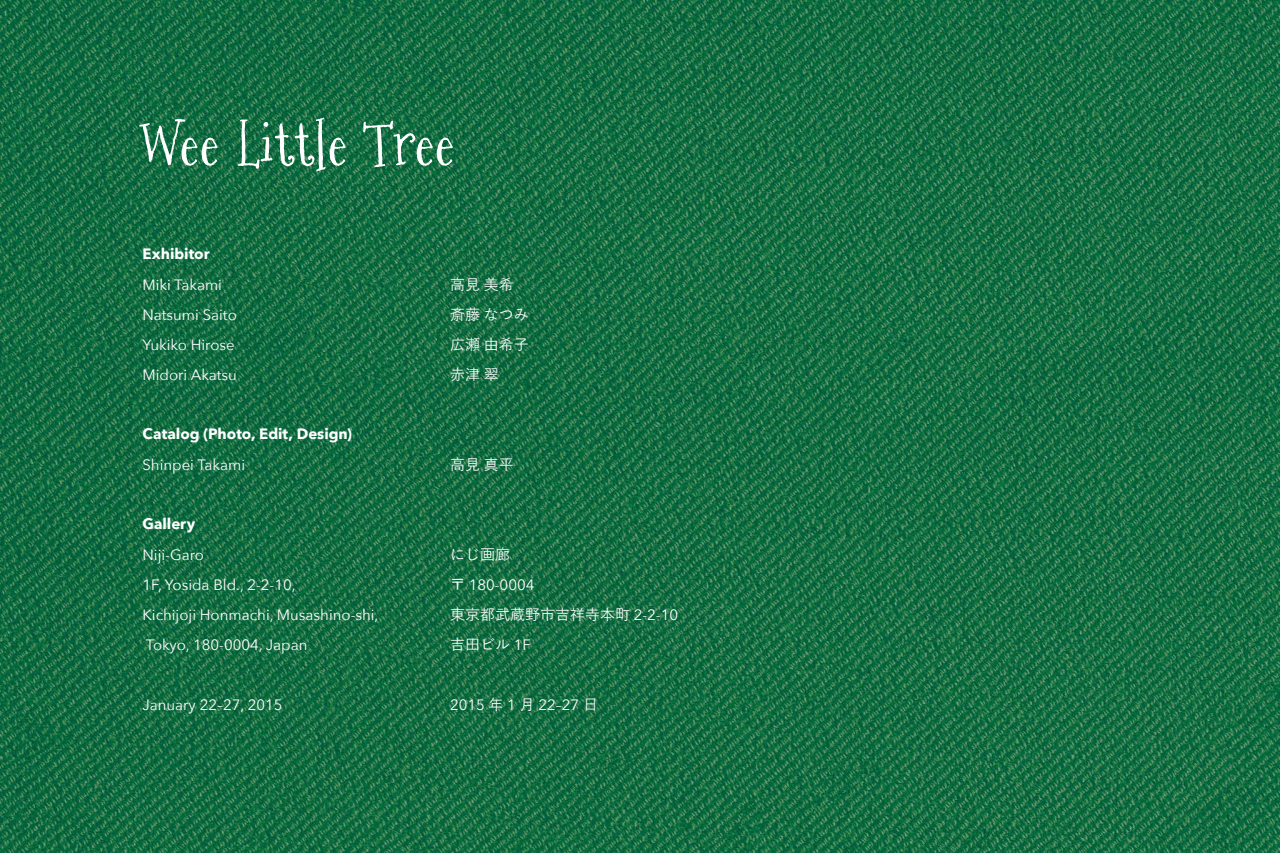
<style>
.page{position:relative;width:1280px;height:853px;background:#fff}
.page>*{position:absolute;margin:0;border:0;box-sizing:border-box;transform-origin:0 0}
.t1{font:60px "Mountainsof Christmas";color:#fff}
.t2{font:15px/30px "Avenir Next";color:#fff}
.t3{font:500 15px/30px "Yu Go";color:#fff}
.t4{font:700 15px "Avenir Next";color:#fff}
.s1{font-family:"Yu Go";font-weight:500}
.s2{font-family:"Avenir Next";font-weight:400}
</style>
<div class="page">
<img style="left:0;top:0;width:1280px;height:852px">
<h1 class="t1" style="left:142px;top:103px;width:315px">Wee Little Tree</h1>
<p class="t4" style="left:142px;top:241px;width:69px">Exhibitor</p>
<p class="t2" style="left:142px;top:269px;width:96px">Miki Takami<br>Natsumi Saito<br>Yukiko Hirose<br>Midori Akatsu</p>
<p class="t3" style="left:450px;top:267px;width:80px">高見美希斎藤なつみ広瀬由希子赤津翠</p>
<p class="t4" style="left:142px;top:421px;width:211px">Catalog (Photo, Edit, Design)</p>
<p class="t2" style="left:142px;top:449px;width:104px">Shinpei Takami</p>
<p class="t3" style="left:450px;top:447px;width:65px">高見真平</p>
<p class="t4" style="left:142px;top:511px;width:54px">Gallery</p>
<p class="t2" style="left:142px;top:539px;width:238px">Niji-Garo<br>1F, Yosida Bld., 2-2-10,<br>Kichijoji Honmachi, Musashino-shi,<br>Tokyo, 180-0004, Japan</p>
<p class="t2" style="left:142px;top:689px;width:142px">January 22–27, 2015</p>
<p class="t3" style="left:450px;top:537px;width:61px">にじ画廊</p>
<p class="t2" style="left:450px;top:569px;width:86px"><span class="s1">〒</span> 180-0004</p>
<p class="t3" style="left:450px;top:597px;width:230px">東京都武蔵野市吉祥寺本町 <span class="s2">2-2-10</span>吉田ビル <span class="s2">1F</span></p>
<p class="t2" style="left:450px;top:689px;width:150px">2015 <span class="s1">年</span> 1 <span class="s1">月</span> 22–27 <span class="s1">日</span></p>
</div>
